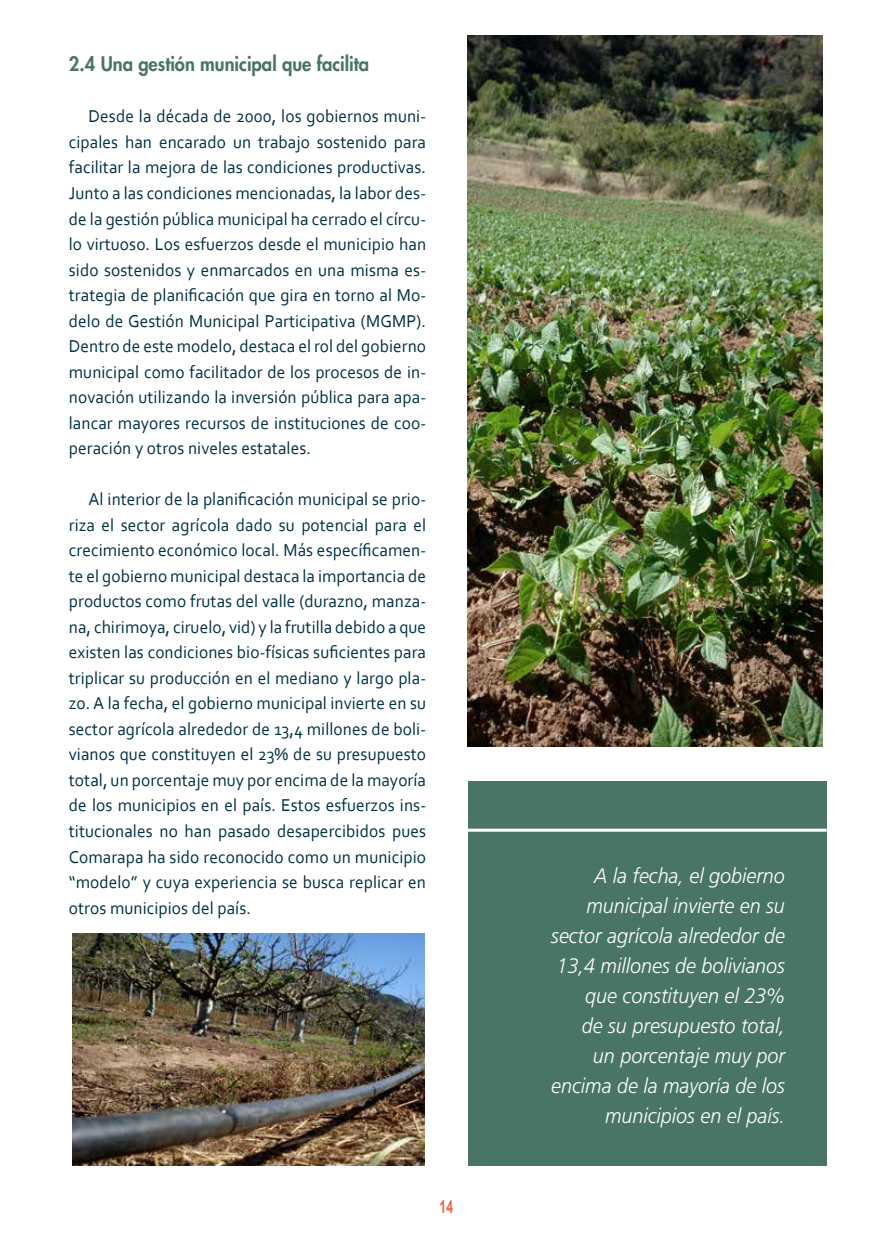
<style>
.page{position:relative;width:893px;height:1234px;background:#fff}
.page>*{position:absolute;margin:0;border:0;box-sizing:border-box;transform-origin:0 0}
.t1{font:italic 300 21px/30px "Frutiger LT Std";color:#fff;text-align:right;scale:.94 1}
.t2{font:800 19.5px "Futura Std";color:#497565;scale:.94 1}
.t3{font:18px/25.5px "Corbel";letter-spacing:.005em;color:#003042;text-align:justify;scale:.96 1}
.t4{font:700 18px "Arial";color:#f26541;scale:.67 1}
</style>
<div class="page">
<img style="left:467px;top:36px;width:356px;height:710px">
<div style="left:468px;top:781px;width:359px;height:384px;background:#497565"></div>
<hr style="left:468px;top:828px;width:359px;height:3px;background:#fff">
<img style="left:72px;top:933px;width:352px;height:231px">
<p class="t2" style="left:69px;top:52px;width:321px">2.4 Una gestión municipal que facilita</p>
<p class="t3" style="left:69px;top:103px;width:374px;text-indent:20px">Desde la década de 2000, los gobiernos muni&shy;cipales han encarado un trabajo sostenido para facilitar la mejora de las condiciones productivas.<br>Junto a las condiciones mencionadas, la labor des&shy;de la gestión pública municipal ha cerrado el círcu&shy;lo virtuoso. Los esfuerzos desde el municipio han sido sostenidos y enmarcados en una misma es&shy;trategia de planificación que gira en torno al Mo&shy;delo de Gestión Municipal Participativa (MGMP).<br>Dentro de este modelo, destaca el rol del gobierno municipal como facilitador de los procesos de in&shy;novación utilizando la inversión pública para apa&shy;lancar mayores recursos de instituciones de coo&shy;peración y otros niveles estatales.</p>
<p class="t3" style="left:69px;top:486px;width:374px;text-indent:20px">Al interior de la planificación municipal se prio&shy;riza el sector agrícola dado su potencial para el crecimiento económico local. Más específicamen&shy;te el gobierno municipal destaca la importancia de productos como frutas del valle (durazno, manza&shy;na, chirimoya, ciruelo, vid) y la frutilla debido a que existen las condiciones bio-físicas suficientes para triplicar su producción en el mediano y largo pla&shy;zo. A la fecha, el gobierno municipal invierte en su sector agrícola alrededor de 13,4 millones de boli&shy;vianos que constituyen el 23% de su presupuesto total, un porcentaje muy por encima de la mayoría de los municipios en el país. Estos esfuerzos ins&shy;titucionales no han pasado desapercibidos pues Comarapa ha sido reconocido como un municipio “modelo” y cuya experiencia se busca replicar en otros municipios del país.</p>
<p class="t4" style="left:440px;top:1194px;width:22px">14</p>
<p class="t1" style="left:551px;top:861px;width:250px">A la fecha, el gobierno municipal invierte en su sector agrícola alrededor de<br>13,4 millones de bolivianos que constituyen el 23%<br>de su presupuesto total,<br>un porcentaje muy por encima de la mayoría de los municipios en el país.</p>
</div>
